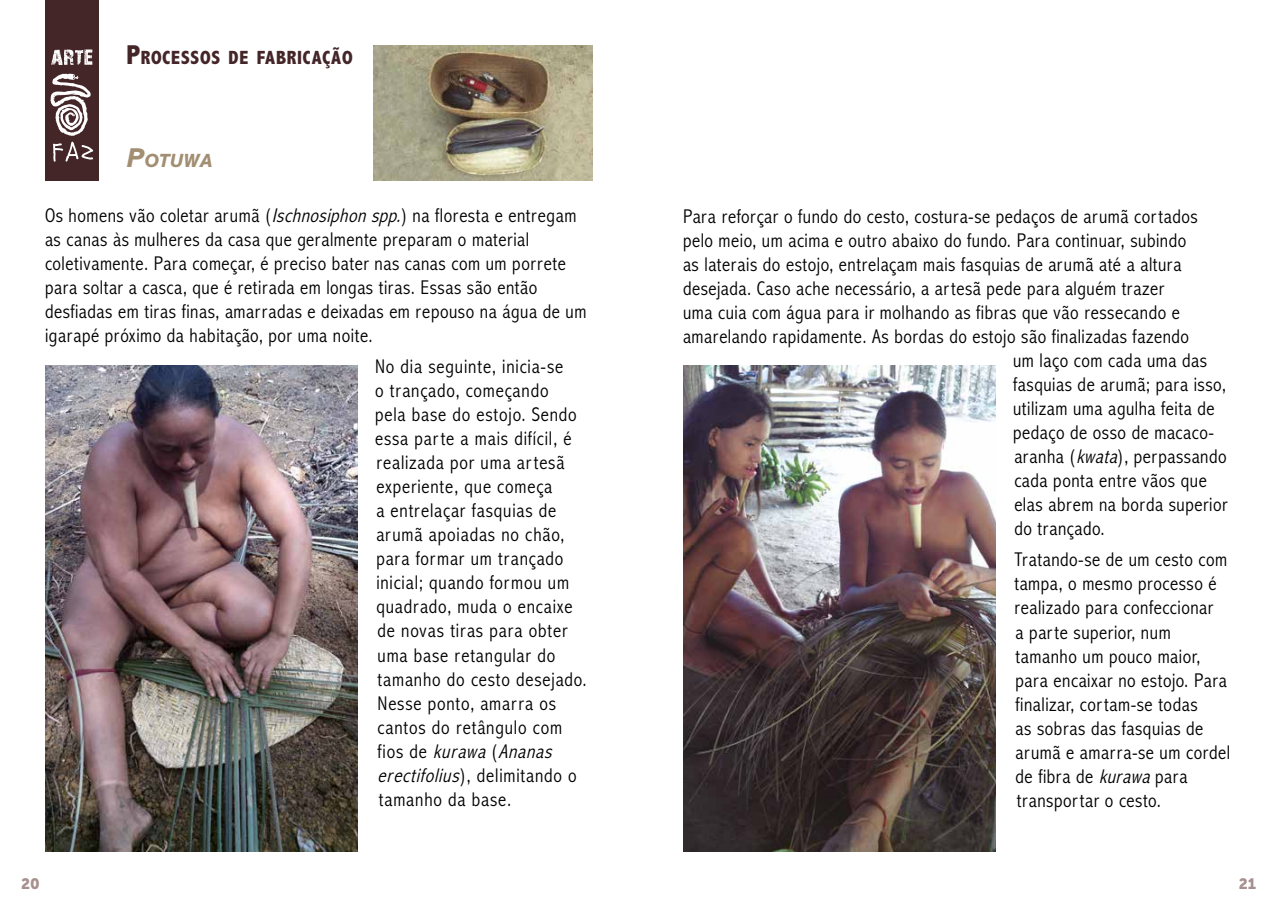
<style>
.page{position:relative;width:1276px;height:922px;background:#fff}
.page>*{position:absolute;margin:0;border:0;box-sizing:border-box;transform-origin:0 0}
.t1{font:300 condensed 20px/24px "Abadi MT Pro";letter-spacing:.025em;color:#000}
.t2{font:800 condensed 19.25px "Abadi MT Pro";letter-spacing:.035em;color:#442528}
.t3{font:italic 800 19.25px "Abadi MT Pro";color:#a28f73}
.t4{font:15px "Museo Sans 900";color:#a7918f}
.s1{font-size:27.5px}
.s2{font-style:italic}
</style>
<div class="page">
<div style="left:45px;top:0;width:54px;height:181px;background:#442528"></div>
<svg style="left:50px;top:74px;width:43px;height:88px"></svg>
<svg style="left:51px;top:49px;width:41px;height:16px"></svg>
<img style="left:373px;top:45px;width:220px;height:136px">
<img style="left:45px;top:365px;width:313px;height:486px">
<img style="left:683px;top:365px;width:313px;height:486px">
<p class="t2" style="left:126px;top:47px;width:228px"><span class="s1">P</span>ROCESSOS DE FABRICAÇÃO</p>
<p class="t3" style="left:126px;top:150px;width:88px"><span class="s1">P</span>OTUWA</p>
<p class="t1" style="left:45px;top:204px;width:543px">Os homens vão coletar arumã (<span class="s2">Ischnosiphon spp.</span>) na floresta e entregam as canas às mulheres da casa que geralmente preparam o material coletivamente. Para começar, é preciso bater nas canas com um porrete para soltar a casca, que é retirada em longas tiras. Essas são então desfiadas em tiras finas, amarradas e deixadas em repouso na água de um igarapé próximo da habitação, por uma noite.</p>
<p class="t1" style="left:375px;top:355px;width:213px">No dia seguinte, inicia-se<br>o trançado, começando<br>pela base do estojo. Sendo essa parte a mais difícil, é realizada por uma artesã experiente, que começa<br>a entrelaçar fasquias de arumã apoiadas no chão, para formar um trançado inicial; quando formou um quadrado, muda o encaixe de novas tiras para obter uma base retangular do tamanho do cesto desejado.<br>Nesse ponto, amarra os cantos do retângulo com<br>f i o s d e <span class="s2">kurawa</span> ( <span class="s2">Ananas erectifolius</span>) , d e l i m i t a n d o o tamanho da base.</p>
<p class="t1" style="left:683px;top:205px;width:516px">Para reforçar o fundo do cesto, costura-se pedaços de arumã cortados</p>
<p class="t1" style="left:683px;top:229px;width:505px">pelo meio, um acima e outro abaixo do fundo. Para continuar, subindo</p>
<p class="t1" style="left:683px;top:253px;width:500px">as laterais do estojo, entrelaçam mais fasquias de arumã até a altura</p>
<p class="t1" style="left:683px;top:277px;width:483px">desejada. Caso ache necessário, a artesã pede para alguém trazer</p>
<p class="t1" style="left:683px;top:301px;width:498px">uma cuia com água para ir molhando as fibras que vão ressecando e</p>
<p class="t1" style="left:683px;top:325px;width:507px">amarelando rapidamente. As bordas do estojo são finalizadas fazendo</p>
<p class="t1" style="left:1013px;top:349px;width:195px">um laço com cada uma das</p>
<p class="t1" style="left:1013px;top:373px;width:214px">fasquias de arumã; para isso,</p>
<p class="t1" style="left:1013px;top:397px;width:203px">utilizam uma agulha feita de</p>
<p class="t1" style="left:1013px;top:421px;width:202px">pedaço de osso de macaco-</p>
<p class="t1" style="left:1014px;top:445px;width:214px">aranha (<span class="s2">kwata</span>), perpassando</p>
<p class="t1" style="left:1014px;top:469px;width:194px">cada ponta entre vãos que</p>
<p class="t1" style="left:1014px;top:493px;width:215px">elas abrem na borda superior</p>
<p class="t1" style="left:1014px;top:517px;width:92px">do trançado.</p>
<p class="t1" style="left:1014px;top:548px;width:217px">Tratando-se de um cesto com tampa, o mesmo processo é realizado para confeccionar<br>a parte superior, num tamanho um pouco maior, para encaixar no estojo. Para finalizar, cortam-se todas<br>as sobras das fasquias de arumã e amarra-se um cordel de fibra de <span class="s2">kurawa</span>para transportar o cesto.</p>
<p class="t4" style="left:21px;top:874px;width:20px">20</p>
<p class="t4" style="left:1238px;top:874px;width:19px">21</p>
</div>
